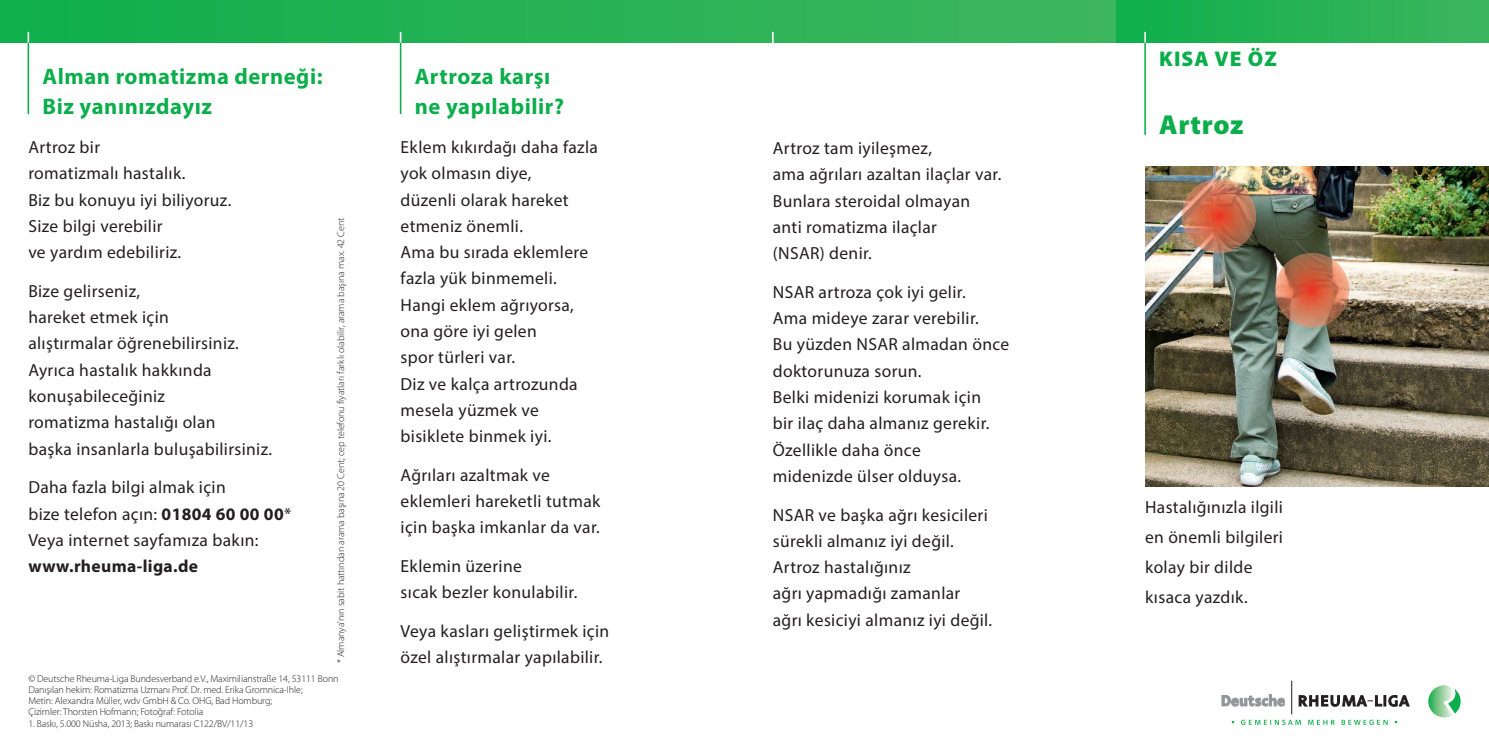
<style>
.page{position:relative;width:1489px;height:745px;background:#fff}
.page>*{position:absolute;margin:0;border:0;box-sizing:border-box;transform-origin:0 0}
.t1{font:900 27.5px "Myriad Pro";letter-spacing:.015em;color:#0cae4c}
.t2{font:700 22.5px/30px "Myriad Pro";letter-spacing:.025em;color:#0cae4c}
.t3{font:900 21.25px "Myriad Pro";letter-spacing:.05em;color:#0cae4c}
.t4{font:17.5px/26.2px "Myriad Pro";letter-spacing:.02em;color:#231f20}
.t5{font:700 17.5px "Myriad Pro";letter-spacing:.02em;color:#231f20}
.t6{font:300 10px/11.2px "Myriad Pro";letter-spacing:-.01em;color:#231f20}
.s1{font-weight:700}
</style>
<div class="page">
<div style="left:0;top:0;width:1120px;height:43px;background:linear-gradient(to right,#0faf4c,#3fb65f)"></div>
<div style="left:1116px;top:0;width:372px;height:43px;background:linear-gradient(to right,#0eaf4c,#3db65e)"></div>
<hr style="left:1144px;top:43px;width:1px;height:92px;background:#0cae4c">
<hr style="left:28px;top:43px;width:1px;height:71px;background:#0cae4c">
<hr style="left:400px;top:43px;width:1px;height:71px;background:#0cae4c">
<img style="left:1145px;top:167px;width:343px;height:318px">
<svg style="left:1221px;top:694px;width:63px;height:11px"></svg>
<hr style="left:1291px;top:680px;width:1px;height:33px;background:#231f20">
<svg style="left:1298px;top:695px;width:110px;height:10px"></svg>
<svg style="left:1428px;top:685px;width:32px;height:32px"></svg>
<svg style="left:1241px;top:719px;width:59px;height:5px"></svg>
<svg style="left:1308px;top:719px;width:26px;height:5px"></svg>
<svg style="left:1341px;top:719px;width:46px;height:5px"></svg>
<img style="left:1181px;top:178px;width:74px;height:75px">
<img style="left:1274px;top:253px;width:75px;height:74px">
<p class="t2" style="left:43px;top:63px;width:281px">Alman romatizma derneği:<br>Biz yanınızdayız</p>
<p class="t4" style="left:28px;top:135px;width:204px">Artroz bir<br>romatizmalı hastalık.<br>Biz bu konuyu iyi biliyoruz.<br>Size bilgi verebilir<br>ve yardım edebiliriz.</p>
<p class="t4" style="left:28px;top:279px;width:245px">Bize gelirseniz,<br>hareket etmek için<br>alıştırmalar öğrenebilirsiniz.<br>Ayrıca hastalık hakkında konuşabileceğiniz<br>romatizma hastalığı olan<br>başka insanlarla buluşabilirsiniz.</p>
<p class="t4" style="left:28px;top:475px;width:264px">Daha fazla bilgi almak için<br>bize telefon açın: <span class="s1">01804 60 00 00</span>*<br>Veya internet sayfamıza bakın:</p>
<p class="t5" style="left:28px;top:559px;width:171px">www.rheuma-liga.de</p>
<p class="t6" style="left:336px;top:663px;width:447px;rotate:-90deg">* Almanya'nın sabit hattından arama başına 20 Cent; cep telefonu fiyatları farklı olabilir, arama başına max. 42 Cent</p>
<p class="t6" style="left:28px;top:673px;width:312px">© Deutsche Rheuma-Liga Bundesverband e.V., Maximilianstraße 14, 53111 Bonn Danışılan hekim: Romatizma Uzmanı Prof. Dr. med. Erika Gromnica-Ihle;<br>Metin: Alexandra Müller, wdv GmbH &amp; Co. OHG, Bad Homburg;<br>Çizimler: Thorsten Hofmann; Fotoğraf: Fotolia</p>
<p class="t6" style="left:28px;top:718px;width:226px">1. Baskı, 5.000 Nüsha, 2013; Baskı numarası C122/BV/11/13</p>
<p class="t2" style="left:415px;top:63px;width:151px">Artroza karşı ne yapılabilir?</p>
<p class="t4" style="left:400px;top:135px;width:199px">Eklem kıkırdağı daha fazla yok olmasın diye,<br>düzenli olarak hareket etmeniz önemli.<br>Ama bu sırada eklemlere fazla yük binmemeli.<br>Hangi eklem ağrıyorsa, ona göre iyi gelen<br>spor türleri var.<br>Diz ve kalça artrozunda mesela yüzmek ve bisiklete binmek iyi.</p>
<p class="t4" style="left:400px;top:463px;width:201px">Ağrıları azaltmak ve eklemleri hareketli tutmak için başka imkanlar da var.</p>
<p class="t4" style="left:400px;top:554px;width:178px">Eklemin üzerine<br>sıcak bezler konulabilir.</p>
<p class="t4" style="left:400px;top:619px;width:210px">Veya kasları geliştirmek için özel alıştırmalar yapılabilir.</p>
<p class="t4" style="left:772px;top:136px;width:230px">Artroz tam iyileşmez,<br>ama ağrıları azaltan ilaçlar var.<br>Bunlara steroidal olmayan anti romatizma ilaçlar<br>(NSAR) denir.</p>
<p class="t4" style="left:772px;top:280px;width:238px">NSAR artroza çok iyi gelir.<br>Ama mideye zarar verebilir.<br>Bu yüzden NSAR almadan önce doktorunuza sorun.<br>Belki midenizi korumak için<br>bir ilaç daha almanız gerekir.<br>Özellikle daha önce<br>midenizde ülser olduysa.</p>
<p class="t4" style="left:772px;top:502px;width:221px">NSAR ve başka ağrı kesicileri sürekli almanız iyi değil.<br>Artroz hastalığınız<br>ağrı yapmadığı zamanlar ağrı kesiciyi almanız iyi değil.</p>
<p class="t3" style="left:1159px;top:50px;width:119px">KISA VE ÖZ</p>
<h1 class="t1" style="left:1159px;top:114px;width:86px">Artroz</h1>
<p class="t4" style="left:1144px;top:493px;width:139px;line-height:29.8px">Hastalığınızla ilgili en önemli bilgileri kolay bir dilde kısaca yazdık.</p>
</div>
